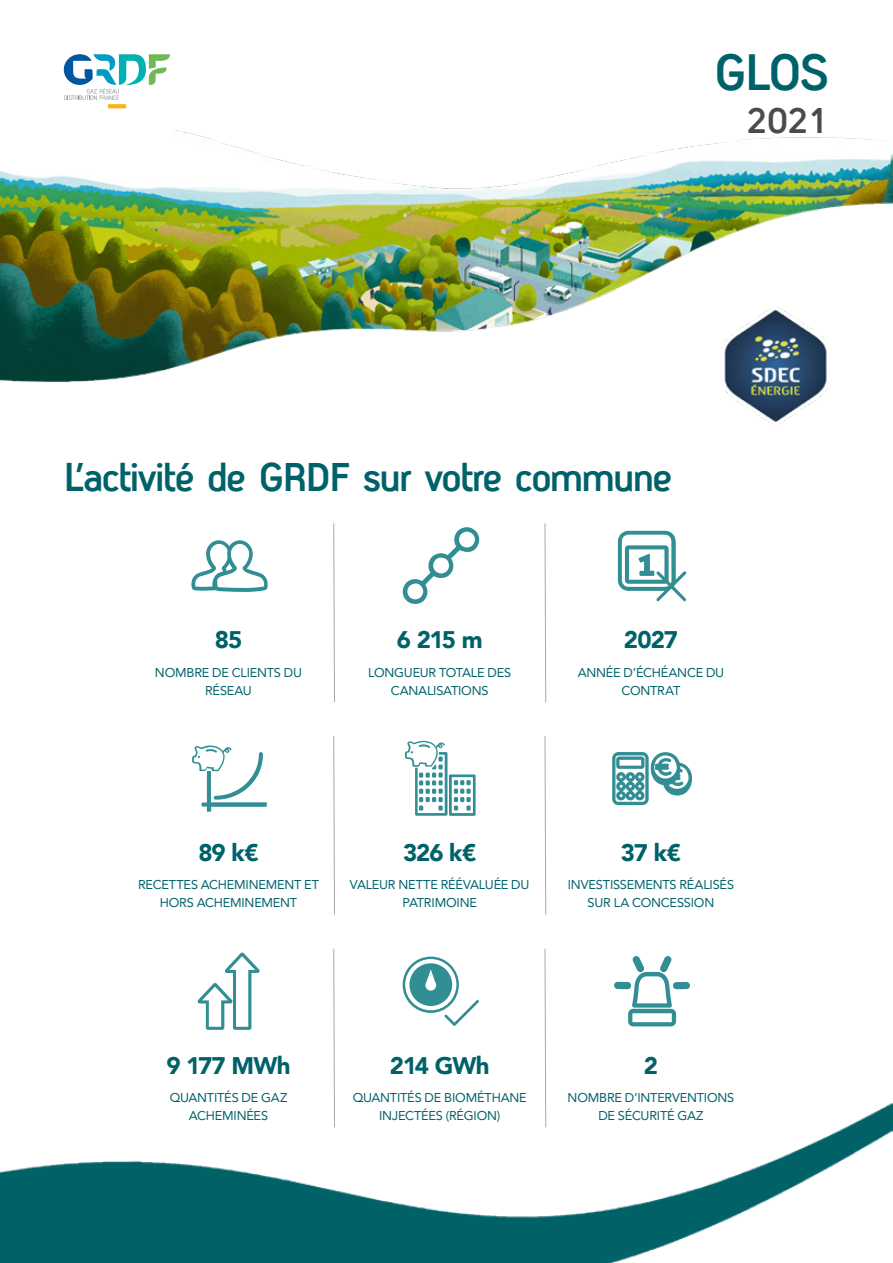
<style>
.page{position:relative;width:893px;height:1263px;background:#fff}
.page>*{position:absolute;margin:0;border:0;box-sizing:border-box;transform-origin:0 0}
.t1{font:700 49.5px "Antagometrica BTW01";color:#006269}
.t2{font:700 39px "Antagometrica BTW01";letter-spacing:-.03em;color:#006269}
.t3{font:700 34.5px "Antagometrica BTW01";color:#4b4b4a}
.t4{font:900 24px "Avenir";letter-spacing:-.045em;color:#006269}
.t5{font:12.75px/18px "Avenir";letter-spacing:-.015em;color:#006269;text-align:center}
</style>
<div class="page">
<img style="left:730px;top:394px;width:93px;height:31px">
<svg style="left:191px;top:540px;width:77px;height:52px"></svg>
<svg style="left:333px;top:523px;width:2px;height:179px"></svg>
<svg style="left:402px;top:527px;width:78px;height:77px"></svg>
<svg style="left:544px;top:523px;width:2px;height:179px"></svg>
<svg style="left:618px;top:531px;width:68px;height:70px"></svg>
<svg style="left:192px;top:745px;width:75px;height:67px"></svg>
<svg style="left:333px;top:736px;width:2px;height:179px"></svg>
<svg style="left:405px;top:740px;width:71px;height:76px"></svg>
<svg style="left:544px;top:736px;width:2px;height:179px"></svg>
<svg style="left:612px;top:752px;width:80px;height:53px"></svg>
<svg style="left:198px;top:952px;width:62px;height:78px"></svg>
<svg style="left:333px;top:948px;width:2px;height:152px"></svg>
<svg style="left:403px;top:956px;width:76px;height:70px"></svg>
<svg style="left:544px;top:948px;width:2px;height:152px"></svg>
<svg style="left:614px;top:956px;width:76px;height:70px"></svg>
<svg style="left:108px;top:104px;width:18px;height:4px"></svg>
<svg style="left:63px;top:54px;width:107px;height:46px"></svg>
<img style="left:0;top:1100px;width:893px;height:163px">
<img style="left:0;top:130px;width:893px;height:264px">
<h1 class="t1" style="left:715px;top:42px;width:116px">GLOS</h1>
<h3 class="t3" style="left:747px;top:100px;width:84px">2021</h3>
<h2 class="t2" style="left:64px;top:454px;width:610px">L’activité de GRDF sur votre commune</h2>
<h3 class="t4" style="left:215px;top:619px;width:29px">85</h3>
<p class="t5" style="left:155px;top:663px;width:149px">NOMBRE DE CLIENTS DU<br>RÉSEAU</p>
<h3 class="t4" style="left:397px;top:619px;width:87px">6 215 m</h3>
<p class="t5" style="left:368px;top:663px;width:145px">LONGUEUR TOTALE DES<br>CANALISATIONS</p>
<h3 class="t4" style="left:624px;top:619px;width:56px">2027</h3>
<p class="t5" style="left:578px;top:663px;width:148px">ANNÉE D’ÉCHÉANCE DU<br>CONTRAT</p>
<h3 class="t4" style="left:198px;top:832px;width:62px">89 k€</h3>
<p class="t5" style="left:138px;top:875px;width:182px">RECETTES ACHEMINEMENT ET<br>HORS ACHEMINEMENT</p>
<h3 class="t4" style="left:403px;top:832px;width:75px">326 k€</h3>
<p class="t5" style="left:350px;top:875px;width:181px">VALEUR NETTE RÉÉVALUÉE DU<br>PATRIMOINE</p>
<h3 class="t4" style="left:621px;top:832px;width:62px">37 k€</h3>
<p class="t5" style="left:568px;top:875px;width:168px">INVESTISSEMENTS RÉALISÉS<br>SUR LA CONCESSION</p>
<h3 class="t4" style="left:166px;top:1044px;width:126px">9 177 MWh</h3>
<p class="t5" style="left:170px;top:1088px;width:119px">QUANTITÉS DE GAZ<br>ACHEMINÉES</p>
<h3 class="t4" style="left:390px;top:1044px;width:101px">214 GWh</h3>
<p class="t5" style="left:353px;top:1088px;width:176px">QUANTITÉS DE BIOMÉTHANE<br>INJECTÉES (RÉGION)</p>
<h3 class="t4" style="left:644px;top:1044px;width:16px">2</h3>
<p class="t5" style="left:568px;top:1088px;width:168px">NOMBRE D’INTERVENTIONS<br>DE SÉCURITÉ GAZ</p>
</div>
